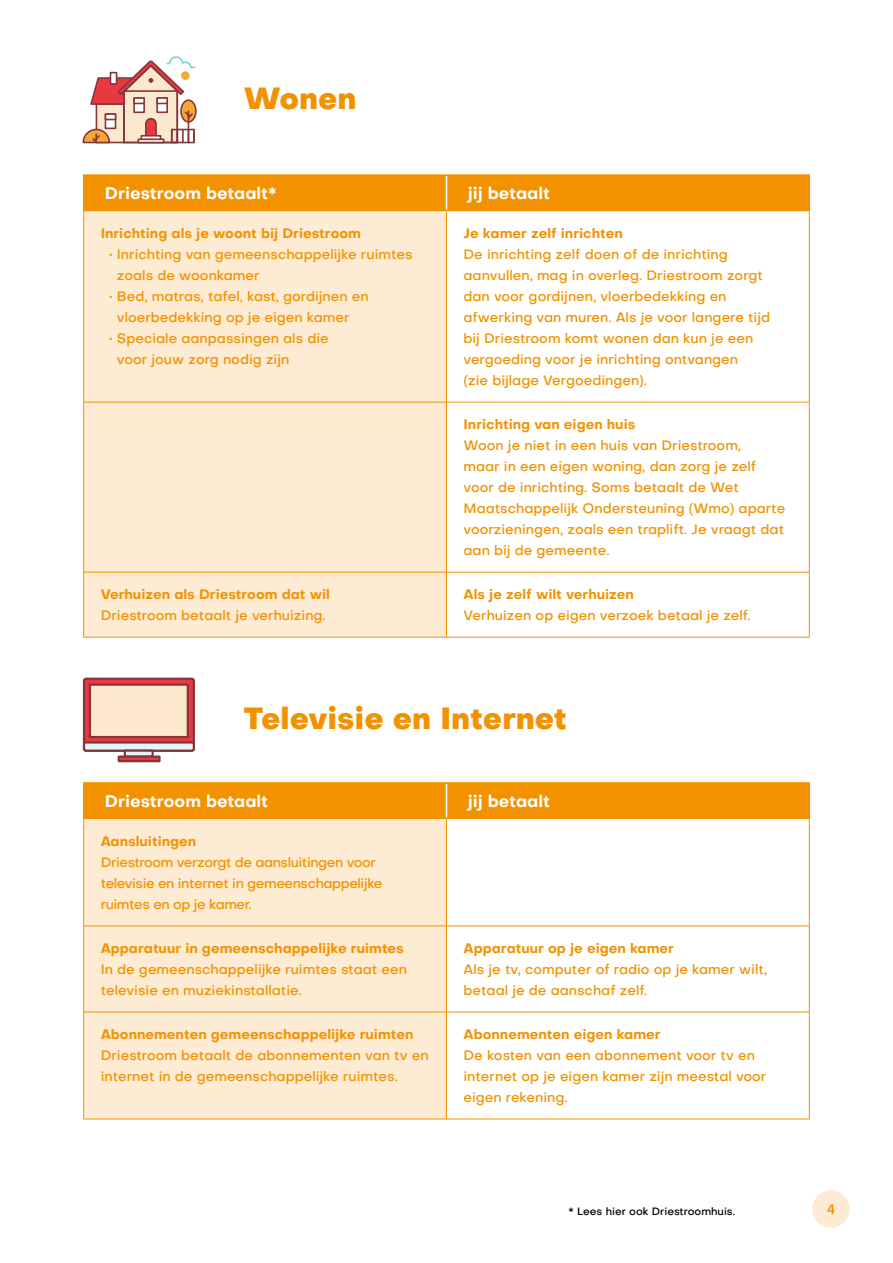
<style>
.page{position:relative;width:893px;height:1263px;background:#fff}
.page>*{position:absolute;margin:0;border:0;box-sizing:border-box;transform-origin:0 0}
.t1{font:800 30px "Objectivity";color:#f39200}
.t2{font:700 16.5px "Objectivity";color:#fff}
.t3{font:500 13.5px/21px "Objectivity";color:#f39200}
.t4{font:700 13.5px "Objectivity";color:#f39200}
.t5{font:500 13.5px/21px "Objectivity";letter-spacing:-.03em;color:#f39200}
.t6{font:500 10.5px "Objectivity";color:#000}
</style>
<div class="page">
<div style="left:812px;top:1190px;width:38px;height:38px;background:#feebd3;border-radius:50%"></div>
<div style="left:84px;top:176px;width:724px;height:34px;background:#f39200"></div>
<div style="left:84px;top:211px;width:362px;height:426px;background:#feebd3"></div>
<hr style="left:446px;top:176px;width:1px;height:34px;background:#fff">
<hr style="left:83px;top:211px;width:1px;height:191px;background:#f39200">
<hr style="left:446px;top:211px;width:1px;height:191px;background:#f39200">
<hr style="left:809px;top:211px;width:1px;height:191px;background:#f39200">
<hr style="left:83px;top:402px;width:363px;height:1px;background:#f39200">
<hr style="left:83px;top:402px;width:1px;height:170px;background:#f39200">
<hr style="left:446px;top:402px;width:363px;height:1px;background:#f39200">
<hr style="left:446px;top:402px;width:1px;height:170px;background:#f39200">
<hr style="left:809px;top:402px;width:1px;height:170px;background:#f39200">
<hr style="left:83px;top:572px;width:363px;height:1px;background:#f39200">
<hr style="left:83px;top:572px;width:1px;height:65px;background:#f39200">
<hr style="left:446px;top:572px;width:363px;height:1px;background:#f39200">
<hr style="left:446px;top:572px;width:1px;height:65px;background:#f39200">
<hr style="left:809px;top:572px;width:1px;height:65px;background:#f39200">
<hr style="left:83px;top:637px;width:363px;height:1px;background:#f39200">
<hr style="left:446px;top:637px;width:363px;height:1px;background:#f39200">
<hr style="left:83px;top:174px;width:363px;height:2px;background:#f39200">
<hr style="left:83px;top:176px;width:1px;height:34px;background:#f39200">
<hr style="left:446px;top:174px;width:364px;height:2px;background:#f39200">
<hr style="left:808px;top:176px;width:2px;height:34px;background:#f39200">
<hr style="left:83px;top:210px;width:363px;height:1px;background:#f39200">
<hr style="left:446px;top:210px;width:364px;height:1px;background:#f39200">
<div style="left:84px;top:784px;width:724px;height:33px;background:#f39200"></div>
<div style="left:84px;top:819px;width:362px;height:300px;background:#feebd3"></div>
<hr style="left:446px;top:784px;width:1px;height:33px;background:#fff">
<hr style="left:83px;top:819px;width:1px;height:107px;background:#f39200">
<hr style="left:446px;top:819px;width:1px;height:107px;background:#f39200">
<hr style="left:809px;top:819px;width:1px;height:107px;background:#f39200">
<hr style="left:83px;top:926px;width:363px;height:1px;background:#f39200">
<hr style="left:83px;top:926px;width:1px;height:86px;background:#f39200">
<hr style="left:446px;top:926px;width:363px;height:1px;background:#f39200">
<hr style="left:446px;top:926px;width:1px;height:86px;background:#f39200">
<hr style="left:809px;top:926px;width:1px;height:86px;background:#f39200">
<hr style="left:83px;top:1012px;width:363px;height:1px;background:#f39200">
<hr style="left:83px;top:1012px;width:1px;height:107px;background:#f39200">
<hr style="left:446px;top:1012px;width:363px;height:1px;background:#f39200">
<hr style="left:446px;top:1012px;width:1px;height:107px;background:#f39200">
<hr style="left:809px;top:1012px;width:1px;height:107px;background:#f39200">
<hr style="left:83px;top:1119px;width:363px;height:1px;background:#f39200">
<hr style="left:446px;top:1119px;width:363px;height:1px;background:#f39200">
<hr style="left:83px;top:782px;width:363px;height:2px;background:#f39200">
<hr style="left:83px;top:784px;width:1px;height:33px;background:#f39200">
<hr style="left:446px;top:782px;width:364px;height:2px;background:#f39200">
<hr style="left:808px;top:784px;width:2px;height:33px;background:#f39200">
<hr style="left:83px;top:817px;width:363px;height:2px;background:#f39200">
<hr style="left:446px;top:817px;width:364px;height:2px;background:#f39200">
<div style="left:180px;top:99px;width:17px;height:24px;border:2px solid #85363b;border-radius:50%"></div>
<svg style="left:82px;top:56px;width:114px;height:88px"></svg>
<svg style="left:138px;top:138px;width:26px;height:5px"></svg>
<svg style="left:141px;top:135px;width:20px;height:5px"></svg>
<div style="left:84px;top:679px;width:110px;height:72px;background:linear-gradient(to right,#e73842,#e83842);border-radius:2px"></div>
<div style="left:83px;top:678px;width:112px;height:74px;border:2px solid #85363b;border-radius:2px"></div>
<div style="left:90px;top:685px;width:98px;height:52px;background:#fce8cc"></div>
<div style="left:89px;top:683px;width:100px;height:55px;border:2px solid #85363b"></div>
<svg style="left:82px;top:740px;width:113px;height:13px"></svg>
<div style="left:124px;top:749px;width:30px;height:9px;background:#e6f5f6;border:2px solid #85363b"></div>
<svg style="left:118px;top:755px;width:43px;height:7px"></svg>
<h1 class="t1" style="left:244px;top:76px;width:114px">Wonen</h1>
<p class="t2" style="left:105px;top:181px;width:173px">Driestroom betaalt*</p>
<p class="t2" style="left:468px;top:181px;width:84px">jij betaalt</p>
<p class="t4" style="left:101px;top:224px;width:262px">Inrichting als je woont bij Driestroom</p>
<p class="t3" style="left:117px;top:244px;width:297px;text-indent:-8px">• Inrichting van gemeenschappelijke ruimtes zoals de woonkamer</p>
<p class="t3" style="left:117px;top:286px;width:253px;text-indent:-8px">• Bed, matras, tafel, kast, gordijnen en vloerbedekking op je eigen kamer</p>
<p class="t3" style="left:117px;top:328px;width:213px;text-indent:-8px">• Speciale aanpassingen als die voor jouw zorg nodig zijn</p>
<p class="t4" style="left:463px;top:224px;width:161px">Je kamer zelf inrichten</p>
<p class="t3" style="left:463px;top:244px;width:308px">De inrichting zelf doen of de inrichting aanvullen, mag in overleg. Driestroom zorgt dan voor gordijnen, vloerbedekking en afwerking van muren. Als je voor langere tijd bij Driestroom komt wonen dan kun je een vergoeding voor je inrichting ontvangen<br>(zie bijlage Vergoedingen).</p>
<p class="t4" style="left:463px;top:415px;width:173px">Inrichting van eigen huis</p>
<p class="t3" style="left:463px;top:435px;width:323px">Woon je niet in een huis van Driestroom,<br>maar in een eigen woning, dan zorg je zelf voor de inrichting. Soms betaalt de Wet Maatschappelijk Ondersteuning (Wmo) aparte voorzieningen, zoals een traplift. Je vraagt dat aan bij de gemeente.</p>
<p class="t4" style="left:101px;top:585px;width:231px">Verhuizen als Driestroom dat wil</p>
<p class="t3" style="left:101px;top:605px;width:227px">Driestroom betaalt je verhuizing.</p>
<p class="t4" style="left:463px;top:585px;width:172px">Als je zelf wilt verhuizen</p>
<p class="t3" style="left:463px;top:605px;width:289px">Verhuizen op eigen verzoek betaal je zelf.</p>
<h1 class="t1" style="left:244px;top:695px;width:324px">Televisie en Internet</h1>
<p class="t2" style="left:105px;top:789px;width:165px">Driestroom betaalt</p>
<p class="t2" style="left:468px;top:789px;width:84px">jij betaalt</p>
<p class="t4" style="left:101px;top:831px;width:97px">Aansluitingen</p>
<p class="t5" style="left:101px;top:851px;width:283px">Driestroom verzorgt de aansluitingen voor televisie en internet in gemeenschappelijke ruimtes en op je kamer.</p>
<p class="t4" style="left:101px;top:938px;width:305px">Apparatuur in gemeenschappelijke ruimtes</p>
<p class="t3" style="left:101px;top:958px;width:308px">In de gemeenschappelijke ruimtes staat een televisie en muziekinstallatie.</p>
<p class="t4" style="left:463px;top:938px;width:212px">Apparatuur op je eigen kamer</p>
<p class="t3" style="left:463px;top:958px;width:305px">Als je tv, computer of radio op je kamer wilt, betaal je de aanschaf zelf.</p>
<p class="t4" style="left:101px;top:1024px;width:314px">Abonnementen gemeenschappelijke ruimten</p>
<p class="t3" style="left:101px;top:1044px;width:329px">Driestroom betaalt de abonnementen van tv en internet in de gemeenschappelijke ruimtes.</p>
<p class="t4" style="left:463px;top:1024px;width:199px">Abonnementen eigen kamer</p>
<p class="t3" style="left:463px;top:1044px;width:304px">De kosten van een abonnement voor tv en internet op je eigen kamer zijn meestal voor eigen rekening.</p>
<p class="t6" style="left:568px;top:1204px;width:168px">* Lees hier ook Driestroomhuis.</p>
<p class="t3" style="left:827px;top:1198px;width:10px">4</p>
</div>
